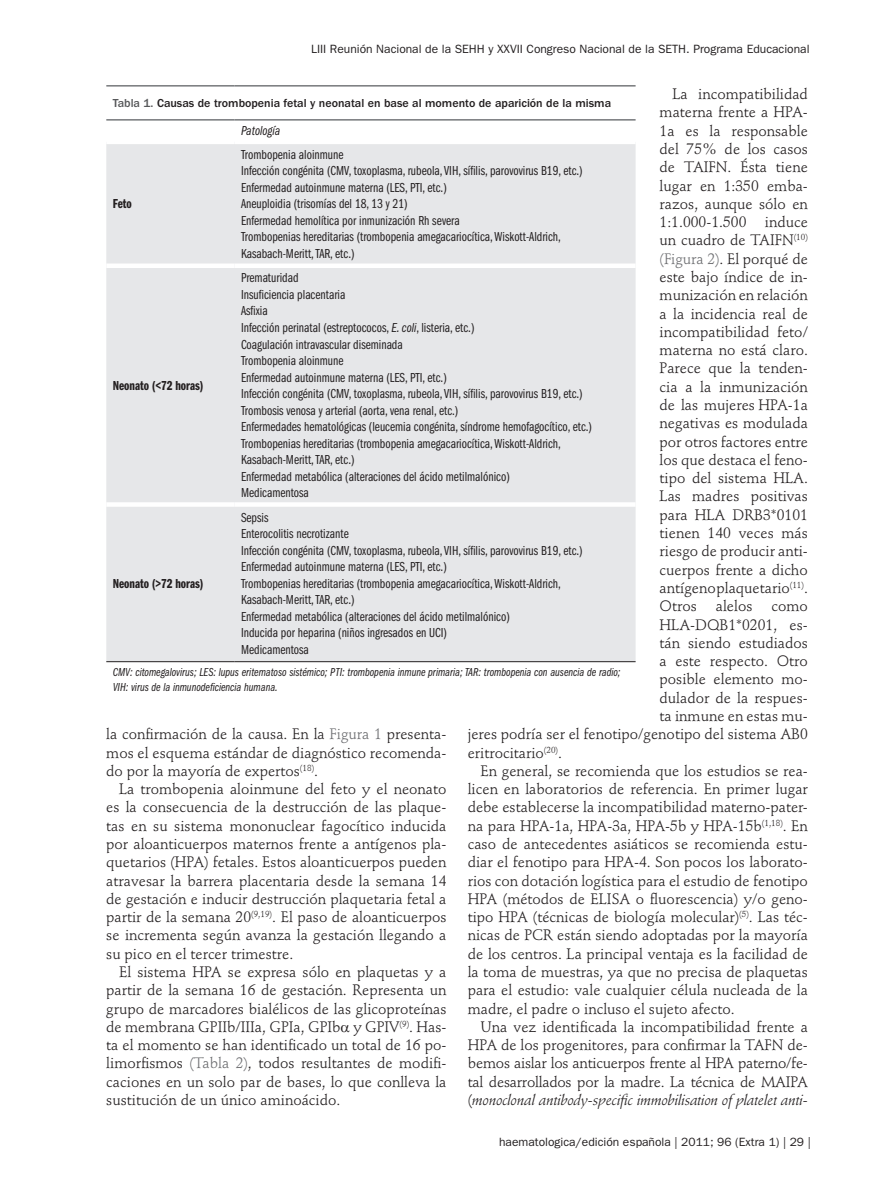
<style>
.page{position:relative;width:893px;height:1191px;background:#fff}
.page>*{position:absolute;margin:0;border:0;box-sizing:border-box;transform-origin:0 0}
.texto_general{font:15px/18.3px "Stempel Schneidler Std";color:#231f20;text-align:justify}
.texto_general-primer{font:15px/18.3px "Stempel Schneidler Std";color:#231f20;text-align:justify}
.texto_tabla{font:13.5px/16.5px "ITC Franklin Gothic Std Bk Cp";color:#231f20}
.Texto_tabla_nivel_0{font:13.5px "ITC Franklin Gothic Std Dm Cp";color:#231f20}
.titulines_tabla{font:13.5px "ITC Franklin Gothic Std Bk Cp It";color:#231f20}
.pie_de_tabla{font:12px/15px "ITC Franklin Gothic Std Bk Cp It";color:#231f20}
.Cintillo_izquierdo{font:12px "ITC Franklin Gothic Std";color:#231f20}
.Título_de_tabla{font:500 12px "ITC Franklin Gothic Std";color:#231f20}
.s1{color:#6c6d70}
.s2{color:#57585a}
.s3{font-family:"ITC Franklin Gothic Std Bk Cp It"}
.s4{font-style:italic}
</style>
<div class="page">
<div style="left:106px;top:144px;width:530px;height:517px;background:#e6e7e9"></div>
<hr style="left:106px;top:85px;width:129px;height:2px;background:#76787b">
<hr style="left:235px;top:85px;width:401px;height:2px;background:#76787b">
<hr style="left:106px;top:119px;width:129px;height:2px;background:#76787b">
<hr style="left:235px;top:119px;width:401px;height:2px;background:#76787b">
<div style="left:106px;top:263px;width:129px;height:5px;background:#fff"></div>
<div style="left:235px;top:263px;width:401px;height:5px;background:#fff"></div>
<div style="left:106px;top:502px;width:129px;height:5px;background:#fff"></div>
<div style="left:235px;top:502px;width:401px;height:5px;background:#fff"></div>
<hr style="left:106px;top:661px;width:129px;height:1px;background:#231f20">
<hr style="left:235px;top:661px;width:401px;height:1px;background:#231f20">
<p class="Cintillo_izquierdo" style="left:311px;top:42px;width:500px">LIII Reunión Nacional de la SEHH y XXVII Congreso Nacional de la SETH. Programa Educacional</p>
<p class="texto_general" style="left:660px;top:85px;width:150px;text-indent:13px">La incompatibilidad materna frente a HPA-1a es la responsable del 75% de los casos de TAIFN. Ésta tiene lugar en 1:350 emba&shy;razos, aunque sólo en 1:1.000-1.500 induce un cuadro de TAIFN<sup>(10) </sup><span class="s1">(Figura 2)</span>. El porqué de este bajo índice de in&shy;munización en relación a la incidencia real de incompatibilidad feto/ materna no está claro.<br>Parece que la tenden&shy;cia a la inmunización de las mujeres HPA-1a negativas es modulada por otros factores entre los que destaca el feno&shy;tipo del sistema HLA.<br>Las madres positivas para HLA DRB3*0101 tienen 140 veces más riesgo de producir anti&shy;cuerpos frente a dicho antígeno plaquetario<sup>(11)</sup>.<br>Otros</p>
<p class="Título_de_tabla" style="left:113px;top:96px;width:500px"><span class="s2">Tabla 1.</span> Causas de trombopenia fetal y neonatal en base al momento de aparición de la misma</p>
<p class="titulines_tabla" style="left:241px;top:124px;width:41px">Patología</p>
<p class="texto_tabla" style="left:241px;top:146px;width:104px">Trombopenia aloinmune</p>
<p class="texto_tabla" style="left:241px;top:163px;width:343px">Infección congénita (CMV, toxoplasma, rubeola, VIH, sífilis, parovovirus B19, etc.)</p>
<p class="texto_tabla" style="left:241px;top:179px;width:207px">Enfermedad autoinmune materna (LES, PTI, etc.)</p>
<p class="texto_tabla" style="left:241px;top:196px;width:168px">Aneuploidia (trisomías del 18, 13 y 21)</p>
<p class="texto_tabla" style="left:241px;top:212px;width:220px">Enfermedad hemolítica por inmunización Rh severa</p>
<p class="texto_tabla" style="left:241px;top:229px;width:321px">Trombopenias hereditarias (trombopenia amegacariocítica, Wiskott-Aldrich,<br>Kasabach-Meritt, TAR, etc.)</p>
<p class="Texto_tabla_nivel_0" style="left:113px;top:196px;width:21px">Feto</p>
<p class="texto_tabla" style="left:241px;top:270px;width:59px">Prematuridad</p>
<p class="texto_tabla" style="left:241px;top:286px;width:106px">Insuficiencia placentaria</p>
<p class="texto_tabla" style="left:241px;top:303px;width:28px">Asfixia</p>
<p class="texto_tabla" style="left:241px;top:319px;width:235px">Infección perinatal (estreptococos, <span class="s3">E. coli</span>, listeria, etc.)</p>
<p class="texto_tabla" style="left:241px;top:336px;width:163px">Coagulación intravascular diseminada</p>
<p class="texto_tabla" style="left:241px;top:352px;width:104px">Trombopenia aloinmune</p>
<p class="texto_tabla" style="left:241px;top:369px;width:207px">Enfermedad autoinmune materna (LES, PTI, etc.)</p>
<p class="texto_tabla" style="left:241px;top:385px;width:343px">Infección congénita (CMV, toxoplasma, rubeola, VIH, sífilis, parovovirus B19, etc.)</p>
<p class="texto_tabla" style="left:241px;top:402px;width:219px">Trombosis venosa y arterial (aorta, vena renal, etc.)</p>
<p class="texto_tabla" style="left:241px;top:418px;width:352px">Enfermedades hematológicas (leucemia congénita, síndrome hemofagocítico, etc.)</p>
<p class="texto_tabla" style="left:241px;top:435px;width:321px">Trombopenias hereditarias (trombopenia amegacariocítica, Wiskott-Aldrich,<br>Kasabach-Meritt, TAR, etc.)</p>
<p class="texto_tabla" style="left:241px;top:468px;width:270px">Enfermedad metabólica (alteraciones del ácido metilmalónico)</p>
<p class="texto_tabla" style="left:241px;top:484px;width:69px">Medicamentosa</p>
<p class="Texto_tabla_nivel_0" style="left:113px;top:378px;width:92px">Neonato (&lt;72 horas)</p>
<p class="texto_tabla" style="left:241px;top:509px;width:29px">Sepsis</p>
<p class="texto_tabla" style="left:241px;top:526px;width:109px">Enterocolitis necrotizante</p>
<p class="texto_tabla" style="left:241px;top:542px;width:343px">Infección congénita (CMV, toxoplasma, rubeola, VIH, sífilis, parovovirus B19, etc.)</p>
<p class="texto_tabla" style="left:241px;top:559px;width:207px">Enfermedad autoinmune materna (LES, PTI, etc.)</p>
<p class="texto_tabla" style="left:241px;top:575px;width:321px">Trombopenias hereditarias (trombopenia amegacariocítica, Wiskott-Aldrich,<br>Kasabach-Meritt, TAR, etc.)</p>
<p class="texto_tabla" style="left:241px;top:608px;width:270px">Enfermedad metabólica (alteraciones del ácido metilmalónico)</p>
<p class="texto_tabla" style="left:241px;top:625px;width:207px">Inducida por heparina (niños ingresados en UCI)</p>
<p class="texto_tabla" style="left:241px;top:641px;width:69px">Medicamentosa</p>
<p class="pie_de_tabla" style="left:113px;top:665px;width:509px">CMV: citomegalovirus; LES: lupus eritematoso sistémico; PTI: trombopenia inmune primaria; TAR: trombopenia con ausencia de radio;<br>VIH: virus de la inmunodeficiencia humana.</p>
<p class="Texto_tabla_nivel_0" style="left:113px;top:576px;width:92px">Neonato (&gt;72 horas)</p>
<p class="texto_general" style="left:716px;top:597px;width:38px">alelos</p>
<p class="texto_general" style="left:771px;top:597px;width:38px">como</p>
<p class="texto_general" style="left:660px;top:615px;width:150px">HLA-DQB1*0201, es-</p>
<p class="texto_general" style="left:660px;top:634px;width:150px">tán siendo estudiados</p>
<p class="texto_general" style="left:660px;top:652px;width:150px">a este respecto. Otro</p>
<p class="texto_general" style="left:660px;top:670px;width:150px">posible elemento mo-</p>
<p class="texto_general" style="left:660px;top:688px;width:150px">dulador de la respues-</p>
<p class="texto_general" style="left:660px;top:707px;width:150px">ta inmune en estas mu-</p>
<p class="texto_general" style="left:468px;top:725px;width:342px">jeres podría ser el fenotipo/genotipo del sistema AB0</p>
<p class="texto_general" style="left:468px;top:743px;width:96px">eritrocitario<sup>(20)</sup>.</p>
<p class="texto_general" style="left:468px;top:761px;width:342px;text-indent:13px">En general, se recomienda que los estudios se rea&shy;licen en laboratorios de referencia. En primer lugar debe establecerse la incompatibilidad materno-pater&shy;na para HPA-1a, HPA-3a, HPA-5b y HPA-15b<sup>(1,18)</sup>. En caso de antecedentes asiáticos se recomienda estu&shy;diar el fenotipo para HPA-4. Son pocos los laborato&shy;rios con dotación logística para el estudio de fenotipo HPA (métodos de ELISA o fluorescencia) y/o geno&shy;tipo HPA (técnicas de biología molecular)<sup>(5)</sup>. Las téc&shy;nicas de PCR están siendo adoptadas por la mayoría de los centros. La principal ventaja es la facilidad de la toma de muestras, ya que no precisa de plaquetas para el estudio: vale cualquier célula nucleada de la madre, el padre o incluso el sujeto afecto.</p>
<p class="texto_general" style="left:468px;top:1017px;width:342px;text-indent:13px">Una vez identificada la incompatibilidad frente a HPA de los progenitores, para confirmar la TAFN de&shy;bemos aislar los anticuerpos frente al HPA paterno/fe&shy;tal desarrollados por la madre. La técnica de MAIPA (<span class="s4">monoclonal antibody-specific immobilisation of platelet anti-</span></p>
<p class="texto_general-primer" style="left:106px;top:725px;width:342px">la confirmación de la causa. En la <span class="s1">Figura 1</span> presenta&shy;mos el esquema estándar de diagnóstico recomenda&shy;do por la mayoría de expertos<sup>(18)</sup>.</p>
<p class="texto_general" style="left:106px;top:780px;width:342px;text-indent:13px">La trombopenia aloinmune del feto y el neonato es la consecuencia de la destrucción de las plaque&shy;tas en su sistema mononuclear fagocítico inducida por aloanticuerpos maternos frente a antígenos pla&shy;quetarios (HPA) fetales. Estos aloanticuerpos pueden atravesar la barrera placentaria desde la semana 14 de gestación e inducir destrucción plaquetaria fetal a partir de la semana 20<sup>(9,19)</sup>. El paso de aloanticuerpos se incrementa según avanza la gestación llegando a su pico en el tercer trimestre.</p>
<p class="texto_general" style="left:106px;top:963px;width:342px;text-indent:13px">El sistema HPA se expresa sólo en plaquetas y a partir de la semana 16 de gestación. Representa un grupo de marcadores bialélicos de las glicoproteínas de membrana GPIIb/IIIa, GPIa, GPIb y GPIV<sup>(9)</sup>. Has&shy;ta el momento se han identificado un total de 16 po&shy;limorfismos <span class="s1">(Tabla 2)</span>, todos resultantes de modifi&shy;caciones en un solo par de bases, lo que conlleva la sustitución de un único aminoácido.</p>
<p class="Cintillo_izquierdo" style="left:499px;top:1135px;width:313px">haematologica/edición española | 2011; 96 (Extra 1) | 29 |</p>
</div>
